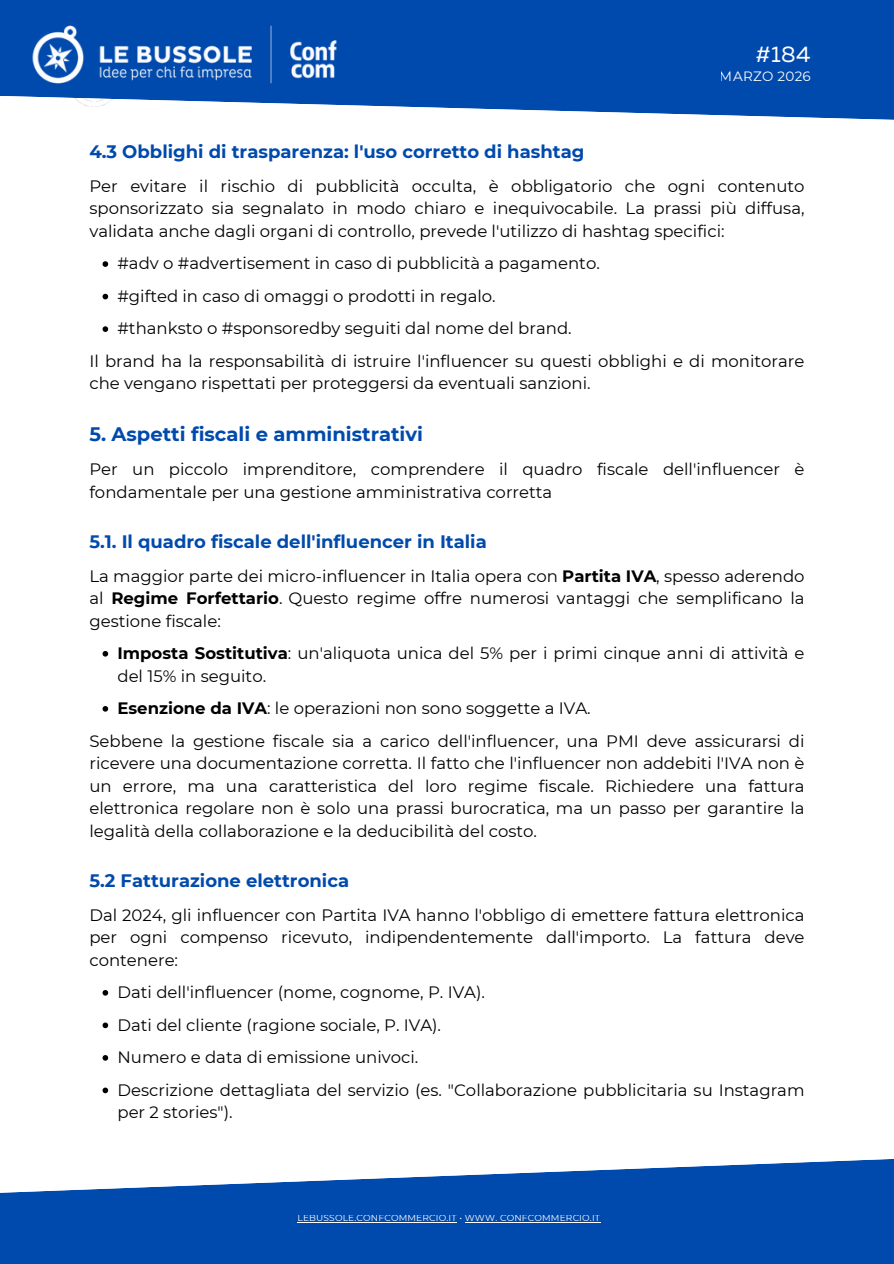
<style>
.page{position:relative;width:894px;height:1264px;background:#fff}
.page>*{position:absolute;margin:0;border:0;box-sizing:border-box;transform-origin:0 0}
.t1{font:22.5px "Muller";color:#fff}
.t2{font:22.2px "Muller";color:#fff}
.t3{font:700 19.5px "Montserrat";color:#004aad}
.t4{font:700 18px "Montserrat";color:#004aad}
.t5{font:16.5px/22.5px "Montserrat";color:#000;text-align:justify}
.t6{font:13.5px "Montserrat";letter-spacing:.02em;color:#fff}
.t7{font:9px "Montserrat";letter-spacing:.02em;color:#fff}
.s1{font-weight:700}
</style>
<div class="page">
<svg style="left:0;top:0;width:893px;height:120px;background:#2363b8"></svg>
<svg style="left:0;top:1159px;width:893px;height:104px;fill:#004aad"></svg>
<hr style="left:297px;top:1222px;width:159px;height:1px;background:#fff">
<hr style="left:464px;top:1222px;width:136px;height:1px;background:#fff">
<img style="left:13px;top:13px;width:343px;height:84px">
<svg style="left:102px;top:261px;width:6px;height:6px"></svg>
<svg style="left:102px;top:294px;width:6px;height:5px"></svg>
<svg style="left:102px;top:326px;width:6px;height:6px"></svg>
<svg style="left:102px;top:651px;width:6px;height:5px"></svg>
<svg style="left:102px;top:706px;width:6px;height:5px"></svg>
<svg style="left:102px;top:990px;width:6px;height:5px"></svg>
<svg style="left:102px;top:1022px;width:6px;height:6px"></svg>
<svg style="left:102px;top:1055px;width:6px;height:5px"></svg>
<svg style="left:102px;top:1087px;width:6px;height:6px"></svg>
<h1 class="t1" style="left:755px;top:45px;width:56px">#184</h1>
<p class="t6" style="left:719px;top:68px;width:92px">MARZO 2026</p>
<h2 class="t2" style="left:768px;top:63px;width:59px">#035</h2>
<p class="t4" style="left:89px;top:141px;width:496px">4.3 Obblighi di trasparenza: l'uso corretto di hashtag</p>
<p class="t5" style="left:89px;top:175px;width:716px">Per evitare il rischio di pubblicità occulta, è obbligatorio che ogni contenuto sponsorizzato sia segnalato in modo chiaro e inequivocabile. La prassi più diffusa, validata anche dagli organi di controllo, prevede l'utilizzo di hashtag specifici:</p>
<p class="t5" style="left:117px;top:252px;width:484px">#adv o #advertisement in caso di pubblicità a pagamento.</p>
<p class="t5" style="left:117px;top:285px;width:380px">#gifted in caso di omaggi o prodotti in regalo.</p>
<p class="t5" style="left:117px;top:317px;width:455px">#thanksto o #sponsoredby seguiti dal nome del brand.</p>
<p class="t5" style="left:89px;top:350px;width:716px">Il brand ha la responsabilità di istruire l'influencer su questi obblighi e di monitorare</p>
<p class="t5" style="left:89px;top:372px;width:502px">che vengano rispettati per proteggersi da eventuali sanzioni.</p>
<p class="t3" style="left:89px;top:422px;width:335px">5. Aspetti fiscali e amministrativi</p>
<p class="t5" style="left:89px;top:458px;width:716px">Per un piccolo imprenditore, comprendere il quadro fiscale dell'influencer è fondamentale per una gestione amministrativa corretta</p>
<p class="t4" style="left:89px;top:530px;width:399px">5.1. Il quadro fiscale dell'influencer in Italia</p>
<p class="t5" style="left:89px;top:564px;width:716px">La maggior parte dei micro-influencer in Italia opera con <span class="s1">Partita IVA</span>, spesso aderendo al <span class="s1">Regime Forfettario</span>. Questo regime offre numerosi vantaggi che semplificano la gestione fiscale:</p>
<p class="t5" style="left:117px;top:642px;width:688px"><span class="s1">Imposta Sostitutiva</span>: un'aliquota unica del 5% per i primi cinque anni di attività e del 15% in seguito.</p>
<p class="t5" style="left:89px;top:692px;width:716px;line-height:32.5px;text-indent:28px"><span class="s1">Esenzione da IVA</span>: le operazioni non sono soggette a IVA.<br>Sebbene la gestione fiscale sia a carico dell'influencer, una PMI deve assicurarsi di</p>
<p class="t5" style="left:89px;top:752px;width:716px">ricevere una documentazione corretta. Il fatto che l'influencer non addebiti l'IVA non è un errore, ma una caratteristica del loro regime fiscale. Richiedere una fattura elettronica regolare non è solo una prassi burocratica, ma un passo per garantire la legalità della collaborazione e la deducibilità del costo.</p>
<p class="t4" style="left:89px;top:869px;width:261px">5.2 Fatturazione elettronica</p>
<p class="t5" style="left:89px;top:903px;width:716px">Dal 2024, gli influencer con Partita IVA hanno l'obbligo di emettere fattura elettronica per ogni compenso ricevuto, indipendentemente dall'importo. La fattura deve contenere:</p>
<p class="t5" style="left:117px;top:975px;width:688px;line-height:32.5px;text-align:left">Dati dell'influencer (nome, cognome, P. IVA).<br>Dati del cliente (ragione sociale, P. IVA).<br>Numero e data di emissione univoci.<br>Descrizione dettagliata del servizio (es. "Collaborazione pubblicitaria su Instagram</p>
<p class="t5" style="left:117px;top:1101px;width:117px">per 2 stories").</p>
<p class="t7" style="left:297px;top:1212px;width:304px">LEBUSSOLE.CONFCOMMERCIO.IT • WWW. CONFCOMMERCIO.IT</p>
</div>
